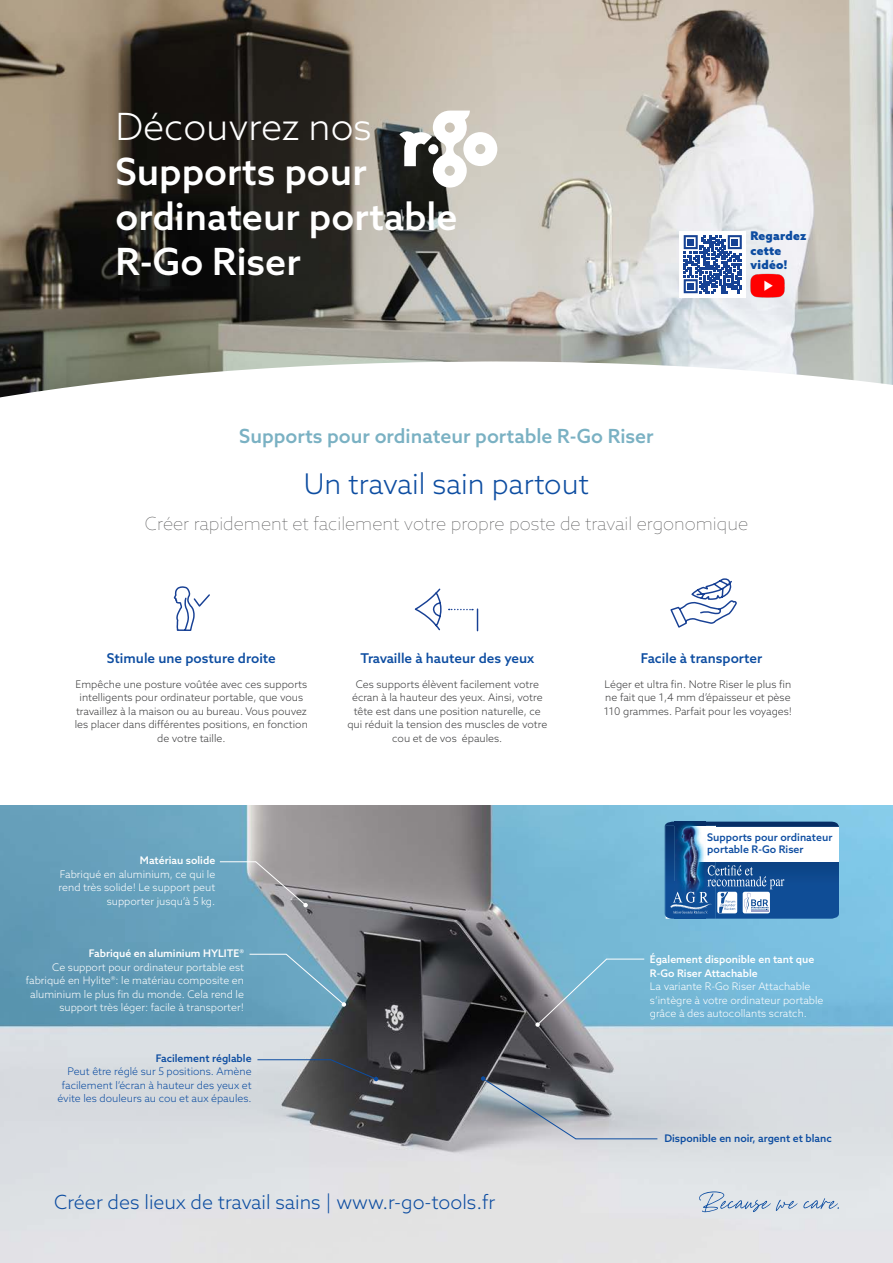
<style>
.page{position:relative;width:893px;height:1263px;background:#fff}
.page>*{position:absolute;margin:0;border:0;box-sizing:border-box;transform-origin:0 0}
.t1{font:500 37.5px/45px "Azo Sans";color:#fff}
.t2{font:300 37.5px "Azo Sans";color:#fff}
.t3{font:300 28.5px "Azo Sans";color:#0d4da1}
.t4{font:300 19.5px "Azo Sans";color:#0d4da1}
.t5{font:500 19.5px "Azo Sans";color:#7ab1c3}
.t6{font:100 18px "Azo Sans";color:#3e3e3f}
.t7{font:500 13.5px "Azo Sans";color:#0d4da1}
.Subheading_blue_maga{font:900 12px/14.4px "Azo Sans";letter-spacing:.02em;color:#0d4da1}
.t8{font:300 10.5px/13.5px "Azo Sans";color:#3e3e3f;text-align:center}
.t9{font:300 10.5px/13.5px "Azo Sans";color:#fff;text-align:right}
.t10{font:300 10.5px/13.5px "Azo Sans";color:#0d4da1;text-align:right}
.t11{font:500 10.5px "Azo Sans";color:#fff}
.t12{font:500 10.5px/12.6px "Azo Sans";color:#0d4da1}
</style>
<div class="page">
<img style="left:0;top:0;width:893px;height:360px">
<svg style="left:0;top:360px;width:893px;height:38px"></svg>
<img style="left:0;top:806px;width:893px;height:457px">
<svg style="left:535px;top:958px;width:73px;height:69px;background:#82aabe"></svg>
<hr style="left:606px;top:959px;width:38px;height:1px;background:#fff">
<svg style="left:285px;top:953px;width:61px;height:54px;background:#7da9be"></svg>
<hr style="left:250px;top:954px;width:36px;height:1px;background:#fff">
<hr style="left:257px;top:1059px;width:74px;height:1px;background:#0d4da1">
<svg style="left:330px;top:1058px;width:48px;height:23px"></svg>
<svg style="left:399px;top:111px;width:98px;height:77px"></svg>
<div style="left:428px;top:144px;width:10px;height:10px;background:#fff;border-radius:50%"></div>
<svg style="left:481px;top:1076px;width:96px;height:64px;background:#9398a0"></svg>
<hr style="left:576px;top:1138px;width:81px;height:1px;background:#0d4da1">
<svg style="left:699px;top:1191px;width:98px;height:21px;background:#c7d3df"></svg>
<svg style="left:803px;top:1198px;width:36px;height:11px"></svg>
<svg style="left:670px;top:578px;width:67px;height:50px"></svg>
<svg style="left:173px;top:586px;width:37px;height:45px"></svg>
<svg style="left:414px;top:588px;width:65px;height:44px"></svg>
<svg style="left:254px;top:860px;width:54px;height:47px;background:#9b9ea3"></svg>
<hr style="left:220px;top:861px;width:36px;height:1px;background:#fff">
<svg style="left:665px;top:822px;width:174px;height:97px"></svg>
<img style="left:748px;top:270px;width:40px;height:36px">
<div style="left:679px;top:231px;width:67px;height:66px;background:#fff"></div>
<svg style="left:684px;top:235px;width:58px;height:58px"></svg>
<p class="t2" style="left:115px;top:102px;width:258px">Découvrez nos</p>
<p class="t1" style="left:115px;top:149px;width:253px">Supports pour</p>
<p class="t1" style="left:115px;top:194px;width:344px">ordinateur portable<br>R-Go Riser</p>
<p class="Subheading_blue_maga" style="left:750px;top:229px;width:57px">Regardez cette vidéo!</p>
<p class="t5" style="left:239px;top:423px;width:416px">Supports pour ordinateur portable R-Go Riser</p>
<p class="t3" style="left:304px;top:465px;width:287px">Un travail sain partout</p>
<p class="t6" style="left:145px;top:512px;width:605px">Créer rapidement et facilement votre propre poste de travail ergonomique</p>
<p class="t7" style="left:107px;top:650px;width:170px">Stimule une posture droite</p>
<p class="t8" style="left:75px;top:677px;width:235px">Empêche une posture voûtée avec ces supports intelligents pour ordinateur portable, que vous travaillez à la maison ou au bureau. Vous pouvez les placer dans différentes positions, en fonction de votre taille.</p>
<p class="t7" style="left:361px;top:650px;width:175px">Travaille à hauteur des yeux</p>
<p class="t8" style="left:347px;top:677px;width:201px">Ces supports élèvent facilement votre écran à la hauteur des yeux. Ainsi, votre tête est dans une position naturelle, ce qui réduit la tension des muscles de votre cou et de vos épaules.</p>
<p class="t11" style="left:140px;top:853px;width:77px">Matériau solide</p>
<p class="t9" style="left:59px;top:867px;width:158px">Fabriqué en aluminium, ce qui le rend très solide! Le support peut supporter jusqu’à 5 kg.</p>
<p class="t11" style="left:89px;top:946px;width:157px">Fabriqué en aluminium HYLITE®</p>
<p class="t9" style="left:26px;top:960px;width:220px">Ce support pour ordinateur portable est fabriqué en Hylite®: le matériau composite en aluminium le plus fin du monde. Cela rend le support très léger: facile à transporter!</p>
<p class="t12" style="left:156px;top:1052px;width:97px">Facilement réglable</p>
<p class="t10" style="left:57px;top:1065px;width:196px">Peut être réglé sur 5 positions. Amène facilement l’écran à hauteur des yeux et évite les douleurs au cou et aux épaules.</p>
<p class="t4" style="left:54px;top:1189px;width:443px">Créer des lieux de travail sains | www.r-go-tools.fr</p>
<p class="t7" style="left:641px;top:650px;width:123px">Facile à transporter</p>
<p class="t8" style="left:604px;top:677px;width:190px;text-align:left">Léger et ultra fin. Notre Riser le plus fin ne fait que 1,4 mm d’épaisseur et pèse<br>110 grammes. Parfait pour les voyages!</p>
<p class="t12" style="left:707px;top:830px;width:127px">Supports pour ordinateur portable R-Go Riser</p>
<p class="t11" style="left:650px;top:952px;width:166px">Également disponible en tant que</p>
<p class="t11" style="left:650px;top:966px;width:109px">R-Go Riser Attachable</p>
<p class="t9" style="left:650px;top:979px;width:175px;text-align:left">La variante R-Go Riser Attachable s’intègre à votre ordinateur portable grâce à des autocollants scratch.</p>
<p class="t12" style="left:664px;top:1132px;width:169px">Disponible en noir, argent et blanc</p>
</div>
